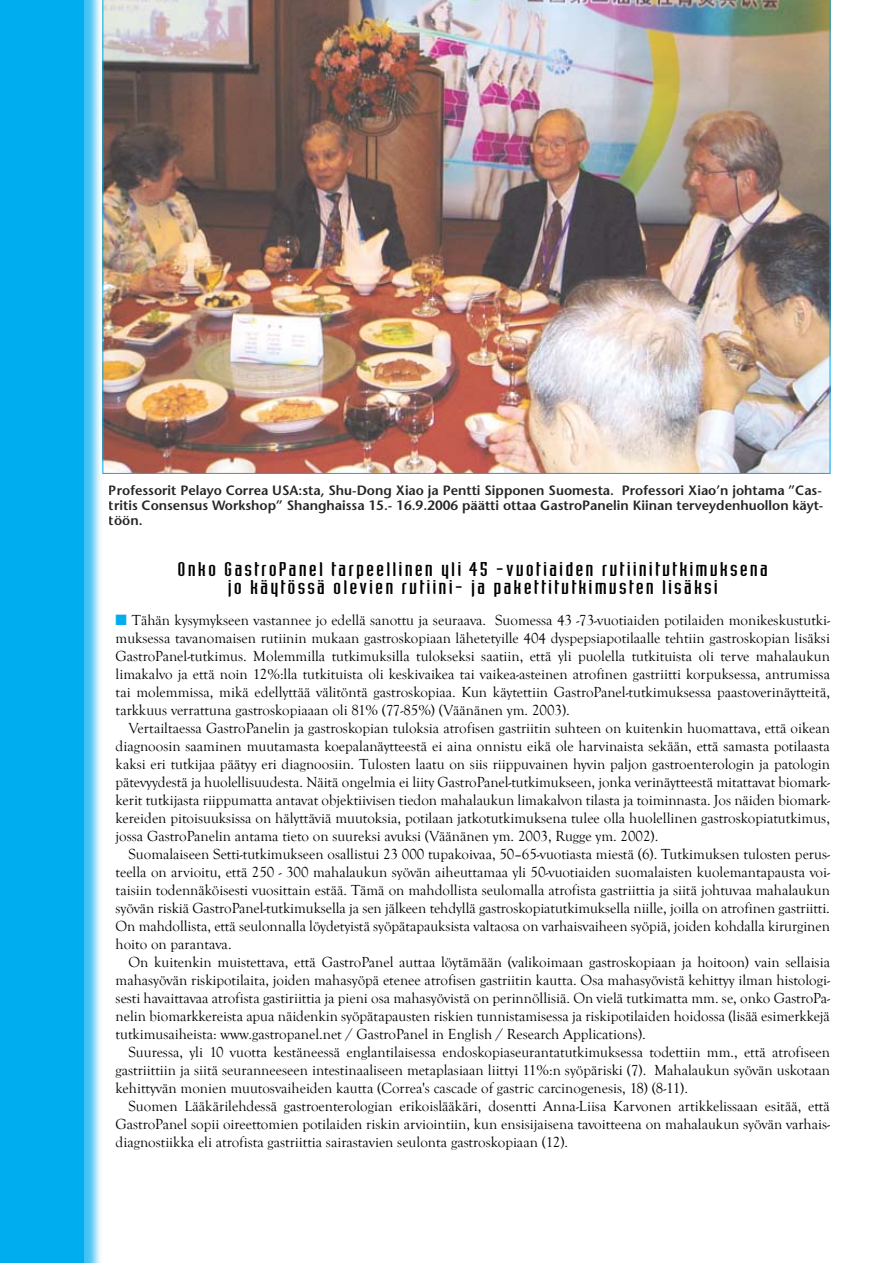
<style>
.page{position:relative;width:893px;height:1263px;background:#fff}
.page>*{position:absolute;margin:0;border:0;box-sizing:border-box;transform-origin:0 0}
.t1{font:19.5px/18px "Industria Solid";letter-spacing:.075em;color:#000;text-align:center;scale:1.4 1}
.t2{font:15px/18px "Goudy Old Style T";color:#000;text-align:justify}
.t3{font:600 13.5px/15px "Stone Sans";color:#000;text-align:justify}
.s1{color:#00adef}
</style>
<div class="page">
<img style="left:103px;top:0;width:727px;height:474px">
<div style="left:0;top:0;width:103px;height:1263px;background:#00adef;opacity:.75"></div>
<div style="left:0;top:0;width:84px;height:1263px;background:#00adef"></div>
<p class="t3" style="left:109px;top:483px;width:716px">Professorit Pelayo Correa USA:sta, Shu-Dong Xiao ja Pentti Sipponen Suomesta. Professori Xiao’n johtama ”Cas&shy;tritis Consensus Workshop” Shanghaissa 15.- 16.9.2006 päätti ottaa GastroPanelin Kiinan terveydenhuollon käyt&shy;töön.</p>
<h1 class="t1" style="left:178px;top:560px;width:423px">Onko GastroPanel tarpeellinen yli 45 -vuotiaiden rutiinitutkimuksena jo käytössä olevien rutiini- ja pakettitutkimusten lisäksi</h1>
<p class="t2" style="left:116px;top:611px;width:716px"><span class="s1">■</span> Tähän kysymykseen vastannee jo edellä sanottu ja seuraava. Suomessa 43 -73-vuotiaiden potilaiden monikeskustutki&shy;muksessa tavanomaisen rutiinin mukaan gastroskopiaan lähetetyille 404 dyspepsiapotilaalle tehtiin gastroskopian lisäksi GastroPanel-tutkimus. Molemmilla tutkimuksilla tulokseksi saatiin, että yli puolella tutkituista oli terve mahalaukun limakalvo ja että noin 12%:lla tutkituista oli keskivaikea tai vaikea-asteinen atrofinen gastriitti korpuksessa, antrumissa tai molemmissa, mikä edellyttää välitöntä gastroskopiaa. Kun käytettiin GastroPanel-tutkimuksessa paastoverinäytteitä, tarkkuus verrattuna gastroskopiaaan oli 81% (77-85%) (Väänänen ym. 2003).</p>
<p class="t2" style="left:116px;top:719px;width:716px;text-indent:13px">Vertailtaessa GastroPanelin ja gastroskopian tuloksia atrofisen gastriitin suhteen on kuitenkin huomattava, että oikean diagnoosin saaminen muutamasta koepalanäytteestä ei aina onnistu eikä ole harvinaista sekään, että samasta potilaasta kaksi eri tutkijaa päätyy eri diagnoosiin. Tulosten laatu on siis riippuvainen hyvin paljon gastroenterologin ja patologin pätevyydestä ja huolellisuudesta. Näitä ongelmia ei liity GastroPanel-tutkimukseen, jonka verinäytteestä mitattavat biomark&shy;kerit tutkijasta riippumatta antavat objektiivisen tiedon mahalaukun limakalvon tilasta ja toiminnasta. Jos näiden biomark&shy;kereiden pitoisuuksissa on hälyttäviä muutoksia, potilaan jatkotutkimuksena tulee olla huolellinen gastroskopiatutkimus, jossa GastroPanelin antama tieto on suureksi avuksi (Väänänen ym. 2003, Rugge ym. 2002).</p>
<p class="t2" style="left:116px;top:845px;width:716px;text-indent:13px">Suomalaiseen Setti-tutkimukseen osallistui 23 000 tupakoivaa, 50–65-vuotiasta miestä (6). Tutkimuksen tulosten perus&shy;teella on arvioitu, että 250 - 300 mahalaukun syövän aiheuttamaa yli 50-vuotiaiden suomalaisten kuolemantapausta voi&shy;taisiin todennäköisesti vuosittain estää. Tämä on mahdollista seulomalla atrofista gastriittia ja siitä johtuvaa mahalaukun syövän riskiä GastroPanel-tutkimuksella ja sen jälkeen tehdyllä gastroskopiatutkimuksella niille, joilla on atrofinen gastriitti.<br>On mahdollista, että seulonnalla löydetyistä syöpätapauksista valtaosa on varhaisvaiheen syöpiä, joiden kohdalla kirurginen hoito on parantava.</p>
<p class="t2" style="left:116px;top:953px;width:716px;text-indent:13px">On kuitenkin muistettava, että GastroPanel auttaa löytämään (valikoimaan gastroskopiaan ja hoitoon) vain sellaisia mahasyövän riskipotilaita, joiden mahasyöpä etenee atrofisen gastriitin kautta. Osa mahasyövistä kehittyy ilman histologi&shy;sesti havaittavaa atrofista gastiriittia ja pieni osa mahasyövistä on perinnöllisiä. On vielä tutkimatta mm. se, onko GastroPa&shy;nelin biomarkkereista apua näidenkin syöpätapausten riskien tunnistamisessa ja riskipotilaiden hoidossa (lisää esimerkkejä tutkimusaiheista: www.gastropanel.net / GastroPanel in English / Research Applications).</p>
<p class="t2" style="left:116px;top:1043px;width:716px;text-indent:13px">Suuressa, yli 10 vuotta kestäneessä englantilaisessa endoskopiaseurantatutkimuksessa todettiin mm., että atrofiseen gastriittiin ja siitä seuranneeseen intestinaaliseen metaplasiaan liittyi 11%:n syöpäriski (7). Mahalaukun syövän uskotaan kehittyvän monien muutosvaiheiden kautta (Correa's cascade of gastric carcinogenesis, 18) (8-11).</p>
<p class="t2" style="left:116px;top:1097px;width:716px;text-indent:13px">Suomen Lääkärilehdessä gastroenterologian erikoislääkäri, dosentti Anna-Liisa Karvonen artikkelissaan esitää, että GastroPanel sopii oireettomien potilaiden riskin arviointiin, kun ensisijaisena tavoitteena on mahalaukun syövän varhais&shy;diagnostiikka eli atrofista gastriittia sairastavien seulonta gastroskopiaan (12).</p>
</div>
